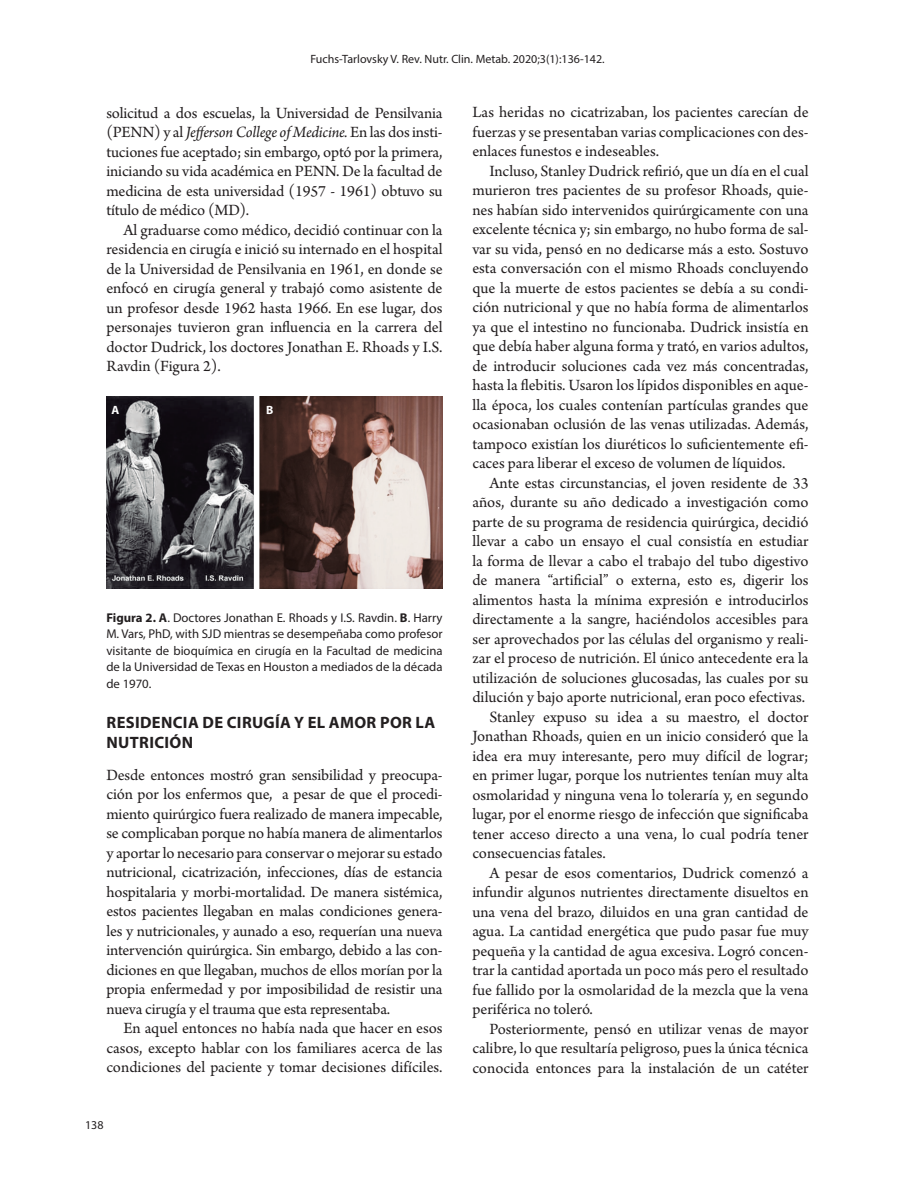
<style>
.page{position:relative;width:915px;height:1188px;background:#fff}
.page>*{position:absolute;margin:0;border:0;box-sizing:border-box;transform-origin:0 0}
.TEXTO_CON_SANGRIA{font:16.5px/19.5px "Arno Pro";letter-spacing:-.005em;color:#231f20;text-align:justify}
.TEXTO{font:16.5px/19.5px "Arno Pro";letter-spacing:-.015em;color:#231f20;text-align:justify}
.TITULO_1{font:700 16.5px/19.5px "Myriad Pro";letter-spacing:.02em;color:#231f20}
.PIE_DE_FIGURAS{font:12.75px/16.5px "Myriad Pro";color:#231f20;text-align:justify}
.t1{font:12px "Myriad Pro";color:#231f20}
.TABLA_TITULO{font:700 12px "Myriad Pro";color:#fff}
.s1{font-style:italic}
.s2{font-weight:700}
</style>
<div class="page">
<img style="left:106px;top:397px;width:337px;height:192px">
<p class="t1" style="left:310px;top:51px;width:296px">Fuchs-Tarlovsky V. Rev. Nutr. Clin. Metab. 2020;3(1):136-142.</p>
<p class="TEXTO_CON_SANGRIA" style="left:106px;top:104px;width:337px">solicitud a dos escuelas, la Universidad de Pensilvania (PENN) y al <span class="s1">Jefferson College of Medicine.</span> En las dos insti&shy;tuciones fue aceptado; sin embargo, optó por la primera, iniciando su vida académica en PENN. De la facultad de medicina de esta universidad (1957 - 1961) obtuvo su título de médico (MD).</p>
<p class="TEXTO_CON_SANGRIA" style="left:106px;top:221px;width:337px;text-indent:17px">Al graduarse como médico, decidió continuar con la residencia en cirugía e inició su internado en el hospital de la Universidad de Pensilvania en 1961, en donde se enfocó en cirugía general y trabajó como asistente de un profesor desde 1962 hasta 1966. En ese lugar, dos personajes tuvieron gran influencia en la carrera del doctor Dudrick, los doctores Jonathan E. Rhoads y I.S.<br>Ravdin (Figura 2).</p>
<p class="TABLA_TITULO" style="left:111px;top:402px;width:9px">A</p>
<p class="TABLA_TITULO" style="left:266px;top:402px;width:9px">B</p>
<p class="PIE_DE_FIGURAS" style="left:106px;top:609px;width:337px"><span class="s2">Figura 2. A</span>. Doctores Jonathan E. Rhoads y I.S. Ravdin. <span class="s2">B</span>. Harry M. Vars, PhD, with SJD mientras se desempeñaba como profesor visitante de bioquímica en cirugía en la Facultad de medicina de la Universidad de Texas en Houston a mediados de la década de 1970.</p>
<p class="TITULO_1" style="left:106px;top:712px;width:330px">RESIDENCIA DE CIRUGÍA Y EL AMOR POR LA<br>NUTRICIÓN</p>
<p class="TEXTO" style="left:106px;top:766px;width:337px">Desde entonces mostró gran sensibilidad y preocupa&shy;ción por los enfermos que, a pesar de que el procedi&shy;miento quirúrgico fuera realizado de manera impecable, se complicaban porque no había manera de alimentarlos y aportar lo necesario para conservar o mejorar su estado nutricional, cicatrización, infecciones, días de estancia hospitalaria y morbi-mortalidad. De manera sistémica, estos pacientes llegaban en malas condiciones genera&shy;les y nutricionales, y aunado a eso, requerían una nueva intervención quirúrgica. Sin embargo, debido a las con&shy;diciones en que llegaban, muchos de ellos morían por la propia enfermedad y por imposibilidad de resistir una nueva cirugía y el trauma que esta representaba.</p>
<p class="TEXTO_CON_SANGRIA" style="left:106px;top:1020px;width:337px;text-indent:17px">En aquel entonces no había nada que hacer en esos casos, excepto hablar con los familiares acerca de las condiciones del paciente y tomar decisiones difíciles.</p>
<p class="t1" style="left:85px;top:1117px;width:20px">138</p>
<p class="TEXTO_CON_SANGRIA" style="left:472px;top:104px;width:337px">Las heridas no cicatrizaban, los pacientes carecían de fuerzas y se presentaban varias complicaciones con des&shy;enlaces funestos e indeseables.</p>
<p class="TEXTO_CON_SANGRIA" style="left:472px;top:162px;width:337px;text-indent:17px">Incluso, Stanley Dudrick refirió, que un día en el cual murieron tres pacientes de su profesor Rhoads, quie&shy;nes habían sido intervenidos quirúrgicamente con una excelente técnica y; sin embargo, no hubo forma de sal&shy;var su vida, pensó en no dedicarse más a esto. Sostuvo esta conversación con el mismo Rhoads concluyendo que la muerte de estos pacientes se debía a su condi&shy;ción nutricional y que no había forma de alimentarlos ya que el intestino no funcionaba. Dudrick insistía en que debía haber alguna forma y trató, en varios adultos, de introducir soluciones cada vez más concentradas, hasta la flebitis. Usaron los lípidos disponibles en aque&shy;lla época, los cuales contenían partículas grandes que ocasionaban oclusión de las venas utilizadas. Además, tampoco existían los diuréticos lo suficientemente efi&shy;caces para liberar el exceso de volumen de líquidos.</p>
<p class="TEXTO_CON_SANGRIA" style="left:472px;top:474px;width:337px;text-indent:17px">Ante estas circunstancias, el joven residente de 33 años, durante su año dedicado a investigación como parte de su programa de residencia quirúrgica, decidió llevar a cabo un ensayo el cual consistía en estudiar la forma de llevar a cabo el trabajo del tubo digestivo de manera “artificial” o externa, esto es, digerir los alimentos hasta la mínima expresión e introducirlos directamente a la sangre, haciéndolos accesibles para ser aprovechados por las células del organismo y reali&shy;zar el proceso de nutrición. El único antecedente era la utilización de soluciones glucosadas, las cuales por su dilución y bajo aporte nutricional, eran poco efectivas.</p>
<p class="TEXTO_CON_SANGRIA" style="left:472px;top:708px;width:337px;text-indent:17px">Stanley expuso su idea a su maestro, el doctor Jonathan Rhoads, quien en un inicio consideró que la idea era muy interesante, pero muy difícil de lograr; en primer lugar, porque los nutrientes tenían muy alta osmolaridad y ninguna vena lo toleraría y, en segundo lugar, por el enorme riesgo de infección que significaba tener acceso directo a una vena, lo cual podría tener consecuencias fatales.</p>
<p class="TEXTO_CON_SANGRIA" style="left:472px;top:864px;width:337px;text-indent:17px">A pesar de esos comentarios, Dudrick comenzó a infundir algunos nutrientes directamente disueltos en una vena del brazo, diluidos en una gran cantidad de agua. La cantidad energética que pudo pasar fue muy pequeña y la cantidad de agua excesiva. Logró concen&shy;trar la cantidad aportada un poco más pero el resultado fue fallido por la osmolaridad de la mezcla que la vena periférica no toleró.</p>
<p class="TEXTO_CON_SANGRIA" style="left:472px;top:1020px;width:337px;text-indent:17px">Posteriormente, pensó en utilizar venas de mayor calibre, lo que resultaría peligroso, pues la única técnica conocida entonces para la instalación de un catéter</p>
</div>
